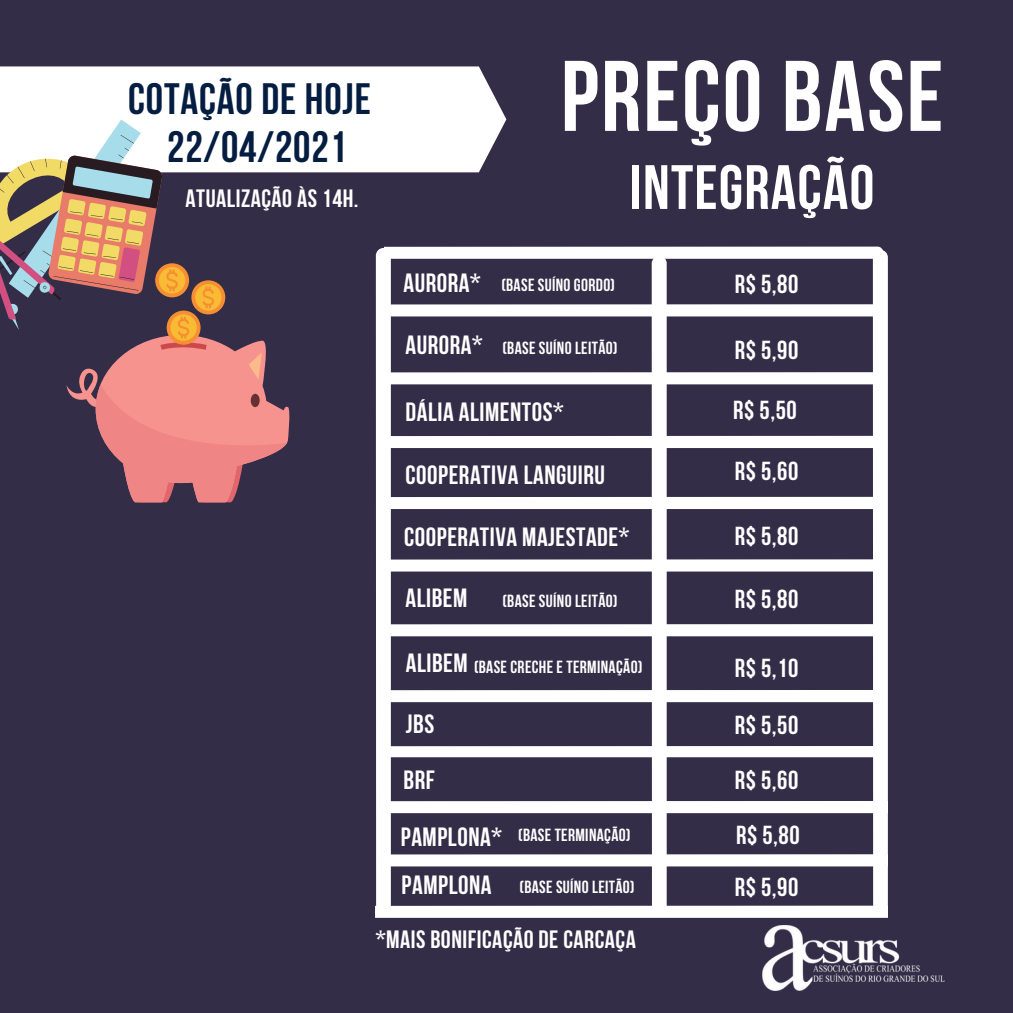
<style>
.page{position:relative;width:1013px;height:1013px;background:#fff}
.page>*{position:absolute;margin:0;border:0;box-sizing:border-box;transform-origin:0 0}
.t1{font:700 100px "Bebas Neue";letter-spacing:.02em;color:#fff}
.t2{font:700 62.5px "Bebas Neue";letter-spacing:.02em;color:#fff}
.t3{font:700 43.75px/47.8px "Bebas Neue";letter-spacing:.02em;color:#051d40;text-align:center}
.t4{font:700 26.38px "Bebas Neue";letter-spacing:.02em;color:#fff}
.t5{font:700 26.25px "Bebas Neue";letter-spacing:.02em;color:#fff}
.t6{font:700 26px "Bebas Neue";letter-spacing:.02em;color:#fff}
.t7{font:700 25px "Bebas Neue";letter-spacing:.02em;color:#fff}
.t8{font:700 17.5px "Bebas Neue";letter-spacing:.02em;color:#fff}
</style>
<div class="page">
<div style="left:0;top:0;width:1012px;height:1012px;background:#342d47"></div>
<img style="left:762px;top:925px;width:182px;height:65px">
<div style="left:0;top:66px;width:506px;height:106px;background:#fff"></div>
<svg style="left:0;top:119px;width:291px;height:383px"></svg>
<svg style="left:376px;top:246px;width:511px;height:671px"></svg>
<p class="t3" style="left:128px;top:79px;width:244px">COTAÇÃO DE HOJE<br>22/04/2021</p>
<p class="t7" style="left:186px;top:188px;width:174px">ATUALIZAÇÃO ÀS 14H.</p>
<p class="t1" style="left:561px;top:56px;width:384px">PREÇO BASE</p>
<p class="t2" style="left:630px;top:162px;width:246px">INTEGRAÇÃO</p>
<p class="t5" style="left:403px;top:272px;width:78px">AURORA*</p>
<p class="t8" style="left:501px;top:278px;width:115px">(BASE SUÍNO GORDO)</p>
<p class="t6" style="left:734px;top:273px;width:65px">R$ 5,80</p>
<p class="t5" style="left:405px;top:335px;width:78px">AURORA*</p>
<p class="t8" style="left:502px;top:341px;width:117px">(BASE SUÍNO LEITÃO)</p>
<p class="t4" style="left:405px;top:401px;width:159px">DÁLIA ALIMENTOS*</p>
<p class="t4" style="left:405px;top:464px;width:201px">COOPERATIVA LANGUIRU</p>
<p class="t5" style="left:404px;top:526px;width:226px">COOPERATIVA MAJESTADE*</p>
<p class="t6" style="left:734px;top:340px;width:65px">R$ 5,90</p>
<p class="t6" style="left:733px;top:399px;width:65px">R$ 5,50</p>
<p class="t6" style="left:734px;top:461px;width:65px">R$ 5,60</p>
<p class="t6" style="left:734px;top:526px;width:65px">R$ 5,80</p>
<p class="t5" style="left:405px;top:587px;width:63px">ALIBEM</p>
<p class="t6" style="left:734px;top:588px;width:65px">R$ 5,80</p>
<p class="t8" style="left:502px;top:594px;width:117px">(BASE SUÍNO LEITÃO)</p>
<p class="t5" style="left:406px;top:652px;width:63px">ALIBEM</p>
<p class="t8" style="left:474px;top:659px;width:170px">(BASE CRECHE E TERMINAÇÃO)</p>
<p class="t6" style="left:734px;top:658px;width:65px">R$ 5,10</p>
<p class="t4" style="left:406px;top:713px;width:30px">JBS</p>
<p class="t6" style="left:734px;top:714px;width:65px">R$ 5,50</p>
<p class="t4" style="left:403px;top:769px;width:33px">BRF</p>
<p class="t6" style="left:734px;top:770px;width:65px">R$ 5,60</p>
<p class="t8" style="left:518px;top:828px;width:114px">(BASE TERMINAÇÃO)</p>
<p class="t6" style="left:736px;top:824px;width:65px">R$ 5,80</p>
<p class="t6" style="left:734px;top:876px;width:65px">R$ 5,90</p>
<p class="t4" style="left:401px;top:826px;width:102px">PAMPLONA*</p>
<p class="t4" style="left:401px;top:874px;width:92px">PAMPLONA</p>
<p class="t8" style="left:519px;top:880px;width:117px">(BASE SUÍNO LEITÃO)</p>
<p class="t7" style="left:376px;top:929px;width:262px">*MAIS BONIFICAÇÃO DE CARCAÇA</p>
</div>
